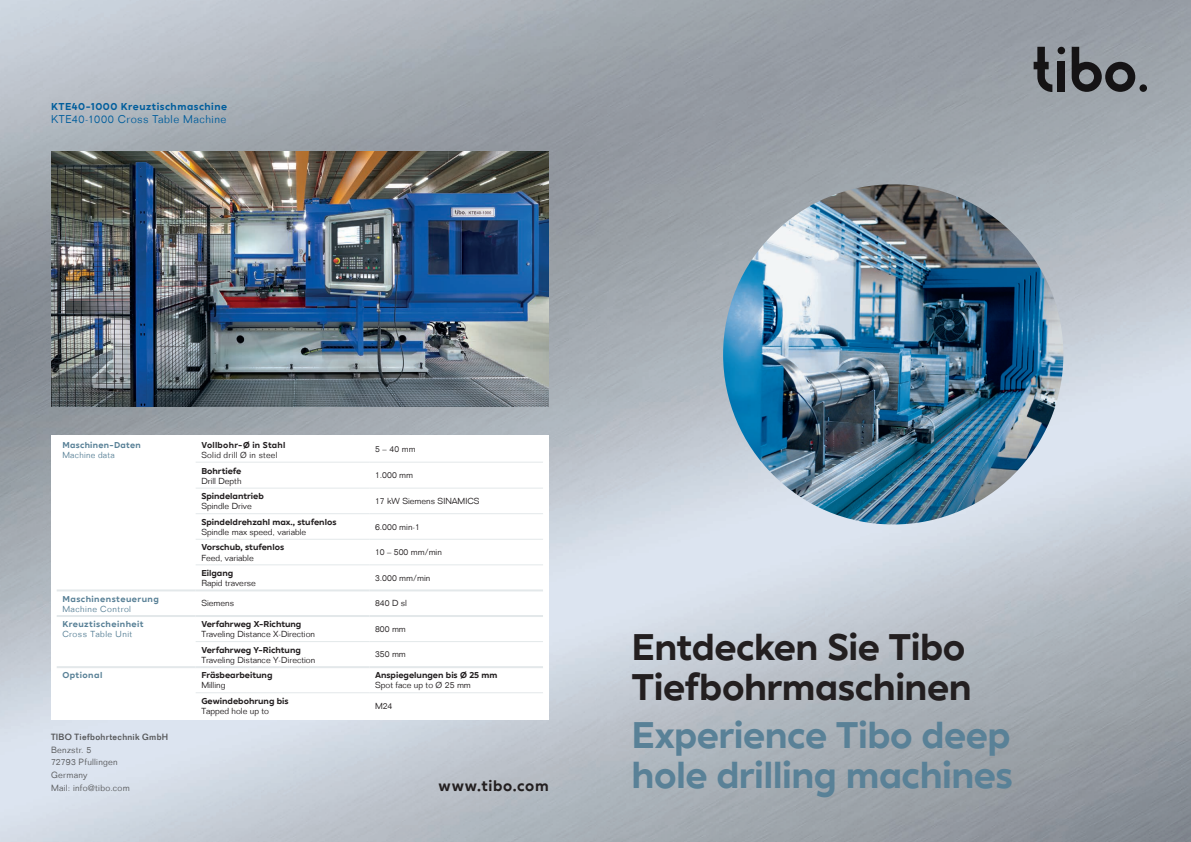
<style>
.page{position:relative;width:1191px;height:842px;background:#fff}
.page>*{position:absolute;margin:0;border:0;box-sizing:border-box;transform-origin:0 0}
.t1{font:700 37px/40px "XXII Geom";letter-spacing:-.015em;color:#598197}
.t2{font:700 37px/40px "XXII Geom";letter-spacing:-.015em;color:#231f20}
.t3{font:700 15px "XXII Geom";letter-spacing:.045em;color:#231f20}
.t4{font:300 11px "Folio";letter-spacing:.045em;color:#005d9c}
.t5{font:700 10px "XXII Geom";letter-spacing:.05em;color:#005d9c}
.t6{font:300 8.8px/12.8px "Folio";letter-spacing:.03em;color:#57585a}
.t7{font:500 8.8px "Folio";letter-spacing:.035em;color:#57585a}
.t8{font:300 8.5px "Folio";color:#231f20}
.t9{font:700 8.5px "XXII Geom";color:#231f20}
.t10{font:700 8.5px "XXII Geom";letter-spacing:.05em;color:#598197}
.t11{font:300 8.5px "Folio";letter-spacing:.05em;color:#598197}
.t12{font:300 8.5px "Folio";letter-spacing:.03em;color:#231f20}
.t13{font:700 8.5px "XXII Geom";letter-spacing:.035em;color:#231f20}
.t14{font:300 8.5px "Folio";letter-spacing:.03em;color:#598197}
</style>
<div class="page">
<img style="left:0;top:0;width:1191px;height:842px">
<div style="left:51px;top:435px;width:498px;height:285px;background:#fff"></div>
<img style="left:723px;top:184px;width:340px;height:340px;border-radius:170px">
<div style="left:1057px;top:62px;width:8px;height:30px;background:#151315"></div>
<svg style="left:1071px;top:47px;width:64px;height:45px;background:#626569"></svg>
<svg style="left:1033px;top:47px;width:19px;height:45px"></svg>
<svg style="left:1057px;top:47px;width:8px;height:7px"></svg>
<svg style="left:1139px;top:84px;width:8px;height:8px"></svg>
<img style="left:51px;top:152px;width:498px;height:255px">
<hr style="left:196px;top:462px;width:173px;height:1px;background:#e3e8ea">
<hr style="left:369px;top:462px;width:174px;height:1px;background:#e3e8ea">
<hr style="left:196px;top:488px;width:173px;height:1px;background:#e3e8ea">
<hr style="left:369px;top:488px;width:174px;height:1px;background:#e3e8ea">
<hr style="left:196px;top:513px;width:173px;height:1px;background:#e3e8ea">
<hr style="left:369px;top:513px;width:174px;height:1px;background:#e3e8ea">
<hr style="left:196px;top:539px;width:173px;height:1px;background:#e3e8ea">
<hr style="left:369px;top:539px;width:174px;height:1px;background:#e3e8ea">
<hr style="left:196px;top:564px;width:173px;height:1px;background:#e3e8ea">
<hr style="left:369px;top:564px;width:174px;height:1px;background:#e3e8ea">
<hr style="left:57px;top:589px;width:139px;height:2px;background:#e3e8ea">
<hr style="left:196px;top:589px;width:173px;height:2px;background:#e3e8ea">
<hr style="left:369px;top:589px;width:174px;height:2px;background:#e3e8ea">
<hr style="left:57px;top:615px;width:139px;height:2px;background:#e3e8ea">
<hr style="left:196px;top:615px;width:173px;height:2px;background:#e3e8ea">
<hr style="left:369px;top:615px;width:174px;height:2px;background:#e3e8ea">
<hr style="left:196px;top:641px;width:173px;height:1px;background:#e3e8ea">
<hr style="left:369px;top:641px;width:174px;height:1px;background:#e3e8ea">
<hr style="left:57px;top:666px;width:139px;height:2px;background:#e3e8ea">
<hr style="left:196px;top:666px;width:173px;height:2px;background:#e3e8ea">
<hr style="left:369px;top:666px;width:174px;height:2px;background:#e3e8ea">
<hr style="left:196px;top:692px;width:173px;height:1px;background:#e3e8ea">
<hr style="left:369px;top:692px;width:174px;height:1px;background:#e3e8ea">
<p class="t5" style="left:51px;top:100px;width:178px">KTE40-1000 Kreuztischmaschine</p>
<p class="t4" style="left:51px;top:113px;width:177px">KTE40-1000 Cross Table Machine</p>
<p class="t10" style="left:62px;top:439px;width:80px">Maschinen-Daten</p>
<p class="t14" style="left:62px;top:450px;width:54px">Machine data</p>
<p class="t13" style="left:201px;top:439px;width:86px">Vollbohr-Ø in Stahl</p>
<p class="t12" style="left:201px;top:450px;width:78px">Solid drill Ø in steel</p>
<p class="t8" style="left:375px;top:444px;width:42px">5 – 40 mm</p>
<p class="t9" style="left:201px;top:465px;width:42px">Bohrtiefe</p>
<p class="t8" style="left:201px;top:476px;width:42px">Drill Depth</p>
<p class="t8" style="left:375px;top:470px;width:40px">1.000 mm</p>
<p class="t9" style="left:201px;top:490px;width:64px">Spindelantrieb</p>
<p class="t8" style="left:201px;top:501px;width:52px">Spindle Drive</p>
<p class="t8" style="left:375px;top:496px;width:106px">17 kW Siemens SINAMICS</p>
<p class="t9" style="left:201px;top:516px;width:137px">Spindeldrehzahl max., stufenlos</p>
<p class="t8" style="left:201px;top:527px;width:106px">Spindle max speed, variable</p>
<p class="t8" style="left:375px;top:521px;width:46px">6.000 min-1</p>
<p class="t9" style="left:201px;top:541px;width:84px">Vorschub, stufenlos</p>
<p class="t8" style="left:201px;top:552px;width:54px">Feed, variable</p>
<p class="t8" style="left:375px;top:547px;width:68px">10 – 500 mm/min</p>
<p class="t9" style="left:201px;top:567px;width:33px">Eilgang</p>
<p class="t8" style="left:201px;top:578px;width:56px">Rapid traverse</p>
<p class="t8" style="left:375px;top:573px;width:57px">3.000 mm/min</p>
<p class="t10" style="left:62px;top:593px;width:98px">Maschinensteuerung</p>
<p class="t11" style="left:62px;top:604px;width:70px">Machine Control</p>
<p class="t8" style="left:201px;top:598px;width:34px">Siemens</p>
<p class="t8" style="left:375px;top:598px;width:34px">840 D sl</p>
<p class="t10" style="left:62px;top:618px;width:83px">Kreuztischeinheit</p>
<p class="t11" style="left:62px;top:629px;width:71px">Cross Table Unit</p>
<p class="t9" style="left:201px;top:618px;width:102px">Verfahrweg X-Richtung</p>
<p class="t8" style="left:201px;top:629px;width:115px">Traveling Distance X-Direction</p>
<p class="t8" style="left:375px;top:624px;width:32px">800 mm</p>
<p class="t9" style="left:201px;top:644px;width:101px">Verfahrweg Y-Richtung</p>
<p class="t8" style="left:201px;top:655px;width:115px">Traveling Distance Y-Direction</p>
<p class="t8" style="left:375px;top:649px;width:32px">350 mm</p>
<p class="t10" style="left:62px;top:669px;width:41px">Optional</p>
<p class="t9" style="left:201px;top:669px;width:73px">Fräsbearbeitung</p>
<p class="t8" style="left:201px;top:680px;width:26px">Milling</p>
<p class="t7" style="left:51px;top:731px;width:119px">TIBO Tiefbohrtechnik GmbH</p>
<p class="t6" style="left:51px;top:743px;width:80px">Benzstr. 5<br>72793 Pfullingen<br>Germany<br>Mail: info@tibo.com</p>
<p class="t9" style="left:201px;top:695px;width:89px">Gewindebohrung bis</p>
<p class="t8" style="left:201px;top:706px;width:69px">Tapped hole up to</p>
<p class="t9" style="left:375px;top:669px;width:124px">Anspiegelungen bis Ø 25 mm</p>
<p class="t8" style="left:375px;top:680px;width:97px">Spot face up to Ø 25 mm</p>
<p class="t8" style="left:375px;top:700px;width:19px">M24</p>
<h2 class="t3" style="left:438px;top:775px;width:112px">www.tibo.com</h2>
<h1 class="t2" style="left:631px;top:627px;width:342px">Entdecken Sie Tibo<br>Tiefbohrmaschinen</h1>
<h1 class="t1" style="left:631px;top:715px;width:383px">Experience Tibo deep hole drilling machines</h1>
</div>
